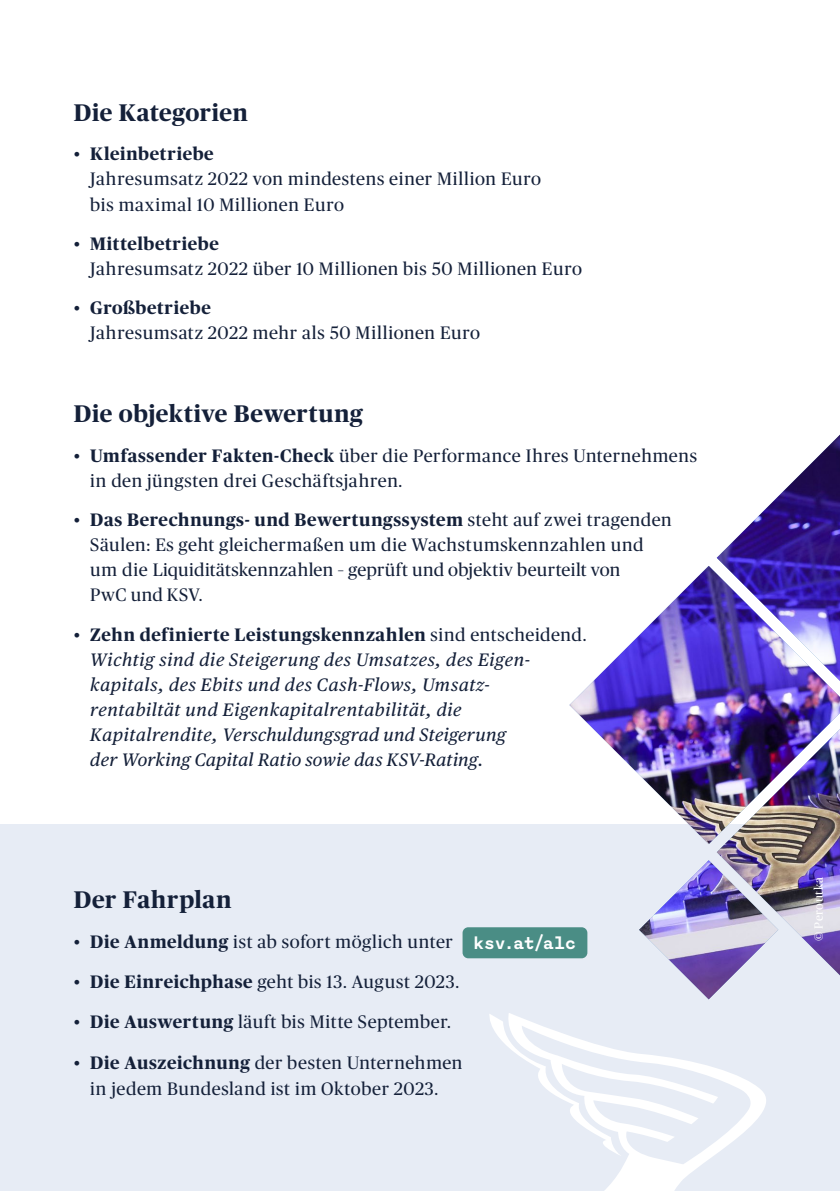
<style>
.page{position:relative;width:840px;height:1191px;background:#fff}
.page>*{position:absolute;margin:0;border:0;box-sizing:border-box;transform-origin:0 0}
.t1{font:700 24px "Publico";letter-spacing:.02em;color:#142039}
.t2{font:18px/25px "Publico";letter-spacing:.03em;color:#142039}
.t3{font:italic 18px/25px "Publico Text";letter-spacing:.03em;color:#142039}
.t4{font:700 18px "Publico";letter-spacing:.04em;color:#142039}
.t5{font:700 18px "Mabry Mono Pro";letter-spacing:-.01em;color:#fff}
.t6{font:12px "Publico";letter-spacing:.04em;color:#fff}
.s1{font-weight:700}
.s2{font-weight:400}
</style>
<div class="page">
<div style="left:0;top:824px;width:839px;height:367px;background:#e7ecf5"></div>
<svg style="left:489px;top:1013px;width:277px;height:178px"></svg>
<div style="left:462px;top:927px;width:125px;height:31px;background:#4a8d85;border-radius:6px"></div>
<img style="left:569px;top:435px;width:270px;height:564px">
<hr style="left:0;top:0;width:1px;height:1191px;background:#000">
<h1 class="t1" style="left:74px;top:99px;width:175px">Die Kategorien</h1>
<p class="t2" style="left:90px;top:142px;width:452px;text-indent:-16px">• <span class="s1">Kleinbetriebe<br></span>Jahresumsatz 2022 von mindestens einer Million Euro bis maximal 10 Millionen Euro</p>
<p class="t2" style="left:90px;top:231px;width:493px;text-indent:-16px">• <span class="s1">Mittelbetriebe<br></span>Jahresumsatz 2022 über 10 Millionen bis 50 Millionen Euro</p>
<p class="t2" style="left:90px;top:295px;width:391px;text-indent:-16px">• <span class="s1">Großbetriebe<br></span>Jahresumsatz 2022 mehr als 50 Millionen Euro</p>
<h1 class="t1" style="left:74px;top:400px;width:290px">Die objektive Bewertung</h1>
<p class="t2" style="left:90px;top:443px;width:608px;text-indent:-16px">• <span class="s1">Umfassender Fakten-Check</span> über die Performance Ihres Unternehmens in den jüngsten drei Geschäftsjahren.</p>
<p class="t2" style="left:90px;top:507px;width:582px;text-indent:-16px">• <span class="s1">Das Berechnungs- und Bewertungssystem</span> steht auf zwei tragenden Säulen: Es geht gleichermaßen um die Wachstumskennzahlen und um die Liquiditätskennzahlen – geprüft und objektiv beurteilt von<br>PwC und KSV.</p>
<p class="t4" style="left:74px;top:624px;width:514px"><span class="s2">•</span> Zehn definierte Leistungskennzahlen <span class="s2">sind entscheidend.</span></p>
<p class="t3" style="left:90px;top:646px;width:441px">Wichtig sind die Steigerung des Umsatzes, des Eigen&shy;kapitals, des Ebits und des Cash-Flows, Umsatz&shy;rentabiltät und Eigenkapitalrentabilität, die Kapitalrendite, Verschuldungsgrad und Steigerung der Working Capital Ratio sowie das KSV-Rating.</p>
<h1 class="t1" style="left:74px;top:886px;width:159px">Der Fahrplan</h1>
<p class="t2" style="left:74px;top:929px;width:380px">• <span class="s1">Die Anmeldung</span> ist ab sofort möglich unter</p>
<p class="t2" style="left:74px;top:969px;width:387px">• <span class="s1">Die Einreichphase</span> geht bis 13. August 2023.</p>
<p class="t2" style="left:74px;top:1009px;width:378px">• <span class="s1">Die Auswertung</span> läuft bis Mitte September.</p>
<p class="t2" style="left:74px;top:1049px;width:390px;line-height:26px;text-align:center">• <span class="s1">Die Auszeichnung</span> der besten Unternehmen in jedem Bundesland ist im Oktober 2023.</p>
<p class="t5" style="left:473px;top:932px;width:104px">ksv.at/alc</p>
<p class="t6" style="left:811px;top:941px;width:65px;rotate:-90deg">© Peroutka</p>
</div>
